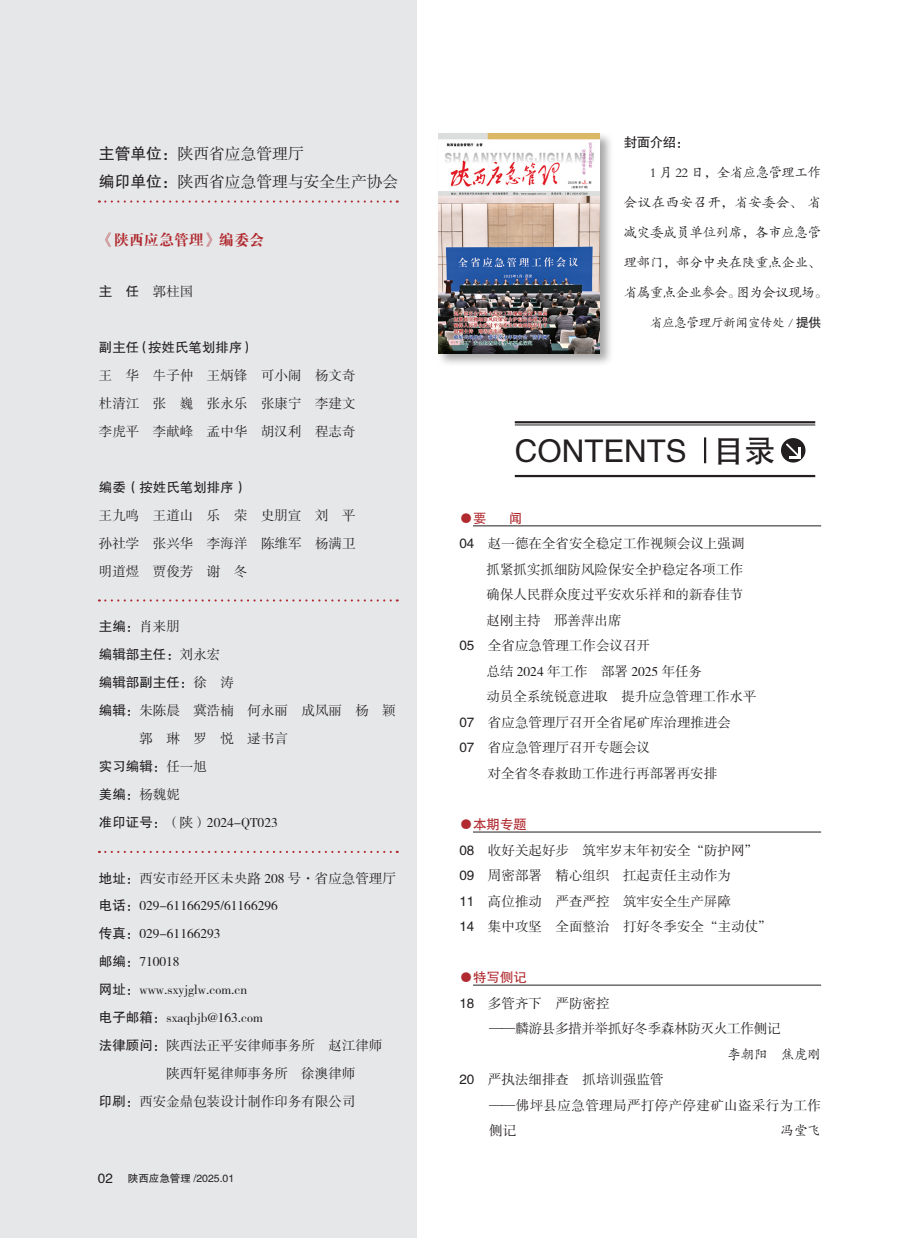
<style>
.page{position:relative;width:919px;height:1238px;background:#fff}
.page>*{position:absolute;margin:0;border:0;box-sizing:border-box;transform-origin:0 0}
.t1{font:31.35px "FZHTK GBK1 0";color:#231f20}
.t2{font:15.75px "FZSSK GBK1 0";color:#231f20}
.t3{font:15px "FZDBSK GBK1 0";color:#b02a2f}
.目录{font:13.5px "FZSSK GBK1 0";color:#231f20}
.内文{font:13.5px "FZSSK GBK1 0";color:#231f20}
.内文-2{font:13.5px "FZHTK GBK1 0";color:#231f20}
.大标题{font:13.5px "FZKTK GBK1 0";letter-spacing:-.025em;color:#231f20}
.目录-2{font:13.5px/25.5px "FZSSK GBK1 0";letter-spacing:.03em;color:#231f20}
.目录-3{font:13.5px "FZSSK GBK1 0";letter-spacing:-.02em;color:#231f20}
.大标题-2{font:13.5px "FZKTK GBK1 0";letter-spacing:.035em;color:#231f20}
.目录标题{font:13.5px "FZHTK GBK1 0";color:#b02a2f}
.目录-4{font:13.5px "FZKTK GBK1 0";letter-spacing:-.01em;color:#231f20}
.大标题-3{font:13.5px "FZHTK GBK1 0";color:#231f20}
.大标题-4{font:12.75px "FZKTK GBK1 0";letter-spacing:-.04em;color:#231f20}
.t4{font:10.5px "FZHTK GBK1 0";color:#231f20}
.s1{font-family:"FZHTK GBK1 0"}
.s2{font-family:"FZSSK GBK1 0"}
.s3{font-size:13.5px}
</style>
<div class="page">
<hr style="left:514px;top:421px;width:301px;height:2px;background:#231f20">
<hr style="left:514px;top:475px;width:301px;height:2px;background:#231f20">
<hr style="left:514px;top:424px;width:301px;height:1px;background:#231f20">
<hr style="left:704px;top:437px;width:2px;height:26px;background:#231f20">
<svg style="left:781px;top:438px;width:24px;height:24px"></svg>
<svg style="left:785px;top:443px;width:15px;height:15px"></svg>
<hr style="left:473px;top:525px;width:348px;height:1px;background:#231f20">
<hr style="left:473px;top:831px;width:348px;height:1px;background:#231f20">
<hr style="left:473px;top:984px;width:348px;height:1px;background:#231f20">
<div style="left:436px;top:131px;width:178px;height:236px;background:#231f20;opacity:.4"></div>
<img style="left:438px;top:133px;width:162px;height:220px">
<div style="left:0;top:0;width:416px;height:1237px;background:#e6e7e9"></div>
<svg style="left:99px;top:599px;width:298px;height:2px"></svg>
<svg style="left:99px;top:850px;width:298px;height:3px"></svg>
<svg style="left:99px;top:200px;width:298px;height:3px"></svg>
<p class="t2" style="left:99px;top:145px;width:206px"><span class="s1">主管单位：</span>陕西省应急管理厅</p>
<p class="t2" style="left:99px;top:173px;width:301px"><span class="s1">编印单位：</span>陕西省应急管理与安全生产协会</p>
<p class="t3" style="left:99px;top:231px;width:166px">《陕西应急管理》编委会</p>
<p class="内文" style="left:99px;top:285px;width:96px"><span class="s1">主 任</span> 郭柱国</p>
<p class="内文-2" style="left:99px;top:340px;width:157px">副主任（按姓氏笔划排序）</p>
<p class="内文" style="left:99px;top:368px;width:258px">王 华 牛子仲 王炳锋 可小闹 杨文奇</p>
<p class="内文" style="left:99px;top:396px;width:258px">杜清江　张 巍 张永乐 张康宁 李建文</p>
<p class="内文" style="left:99px;top:424px;width:258px">李虎平 李献峰　孟中华 胡汉利 程志奇</p>
<p class="内文-2" style="left:99px;top:479px;width:150px">编委（按姓氏笔划排序）</p>
<p class="内文" style="left:99px;top:508px;width:258px">王九鸣 王道山 乐 荣 史朋宣 刘 平</p>
<p class="内文" style="left:99px;top:536px;width:258px">孙社学 张兴华 李海洋 陈维军 杨满卫</p>
<p class="内文" style="left:99px;top:564px;width:150px">明道煜 贾俊芳 谢 冬</p>
<p class="内文-2" style="left:99px;top:619px;width:82px">主编：<span class="s2">肖来朋</span></p>
<p class="内文-2" style="left:99px;top:647px;width:123px">编辑部主任：<span class="s2">刘永宏</span></p>
<p class="内文-2" style="left:99px;top:675px;width:136px">编辑部副主任：<span class="s2">徐 涛</span></p>
<p class="目录" style="left:99px;top:703px;width:298px"><span class="s1">编辑：</span>朱陈晨 冀浩楠 何永丽 成凤丽 杨 颖</p>
<p class="目录" style="left:139px;top:731px;width:150px">郭琳 罗悦逯书言</p>
<p class="内文-2" style="left:99px;top:758px;width:109px">实习编辑：<span class="s2">任一旭</span></p>
<p class="内文-2" style="left:99px;top:786px;width:82px">美编：<span class="s2">杨魏妮</span></p>
<p class="目录" style="left:99px;top:815px;width:180px"><span class="s1">准印证号：</span>（陕）2024-QT023</p>
<p class="目录" style="left:99px;top:870px;width:298px"><span class="s1">地址：</span>西安市经开区未央路 208 号·省应急管理厅</p>
<p class="目录" style="left:99px;top:898px;width:180px"><span class="s1">电话：</span>029-61166295/61166296</p>
<p class="目录" style="left:99px;top:926px;width:123px"><span class="s1">传真：</span>029-61166293</p>
<p class="目录" style="left:99px;top:954px;width:82px"><span class="s1">邮编：</span>710018</p>
<p class="目录" style="left:99px;top:982px;width:150px"><span class="s1">网址：</span>www.sxyjglw.com.cn</p>
<p class="目录" style="left:99px;top:1010px;width:165px"><span class="s1">电子邮箱：</span>sxaqbjb@163.com</p>
<p class="目录" style="left:99px;top:1038px;width:285px"><span class="s1">法律顾问：</span>陕西法正平安律师事务所 赵江律师</p>
<p class="目录" style="left:166px;top:1066px;width:190px">陕西轩冕律师事务所 徐澳律师</p>
<p class="目录" style="left:99px;top:1094px;width:258px"><span class="s1">印刷：</span>西安金鼎包装设计制作印务有限公司</p>
<p class="t4" style="left:98px;top:1172px;width:138px"><span class="s3">02</span> 陕西应急管理 /2025.01</p>
<p class="大标题-3" style="left:623px;top:135px;width:67px">封面介绍：</p>
<p class="大标题" style="left:649px;top:165px;width:173px">1 月 22 日，全省应急管理工作</p>
<p class="大标题-2" style="left:623px;top:195px;width:199px">会议在西安召开，省安委会、省</p>
<p class="大标题" style="left:623px;top:225px;width:199px">减灾委成员单位列席，各市应急管</p>
<p class="大标题" style="left:623px;top:255px;width:199px">理部门，部分中央在陕重点企业、</p>
<p class="大标题" style="left:623px;top:285px;width:205px">省属重点企业参会。图为会议现场。</p>
<p class="大标题-4" style="left:649px;top:315px;width:173px">省应急管理厅新闻宣传处 / <span class="s1">提供</span></p>
<p class="t1" style="left:514px;top:433px;width:262px">CONTENTS 目录</p>
<p class="目录标题" style="left:459px;top:510px;width:28px">●要</p>
<p class="目录标题" style="left:509px;top:510px;width:15px">闻</p>
<p class="目录" style="left:459px;top:536px;width:286px"><span class="s1">04</span> 赵一德在全省安全稳定工作视频会议上强调</p>
<p class="目录" style="left:486px;top:562px;width:258px">抓紧抓实抓细防风险保安全护稳定各项工作</p>
<p class="目录" style="left:486px;top:587px;width:258px">确保人民群众度过平安欢乐祥和的新春佳节</p>
<p class="目录" style="left:486px;top:613px;width:136px">赵刚主持 邢善萍出席</p>
<p class="目录" style="left:459px;top:638px;width:192px"><span class="s1">05</span> 全省应急管理工作会议召开</p>
<p class="目录" style="left:486px;top:664px;width:217px">总结 2024 年工作 部署 2025 年任务</p>
<p class="目录" style="left:486px;top:689px;width:271px">动员全系统锐意进取 提升应急管理工作水平</p>
<p class="目录" style="left:459px;top:715px;width:273px"><span class="s1">07</span> 省应急管理厅召开全省尾矿库治理推进会</p>
<p class="目录" style="left:459px;top:740px;width:192px"><span class="s1">07</span> 省应急管理厅召开专题会议</p>
<p class="目录" style="left:487px;top:766px;width:231px">对全省冬春救助工作进行再部署再安排</p>
<p class="目录标题" style="left:459px;top:816px;width:69px">●本期专题</p>
<p class="目录" style="left:459px;top:842px;width:300px"><span class="s1">08</span> 收好关起好步 筑牢岁末年初安全“防护网”</p>
<p class="目录" style="left:459px;top:868px;width:273px"><span class="s1">09</span> 周密部署 精心组织 扛起责任主动作为</p>
<p class="目录" style="left:459px;top:893px;width:273px"><span class="s1">11</span> 高位推动 严查严控 筑牢安全生产屏障</p>
<p class="目录" style="left:459px;top:919px;width:313px"><span class="s1">14</span> 集中攻坚 全面整治 打好冬季安全“主动仗”</p>
<p class="目录标题" style="left:459px;top:969px;width:69px">●特写侧记</p>
<p class="目录" style="left:459px;top:995px;width:151px"><span class="s1">18</span> 多管齐下 严防密控</p>
<p class="目录-3" style="left:489px;top:1021px;width:293px">——麟游县多措并举抓好冬季森林防灭火工作侧记</p>
<p class="目录-4" style="left:727px;top:1046px;width:95px">李朝阳 焦虎刚</p>
<p class="目录" style="left:459px;top:1072px;width:205px"><span class="s1">20</span> 严执法细排查 抓培训强监管</p>
<p class="目录-2" style="left:489px;top:1092px;width:333px">——佛坪县应急管理局严打停产停建矿山盗采行为工作侧记</p>
<p class="目录-4" style="left:780px;top:1123px;width:42px">冯堂飞</p>
</div>
